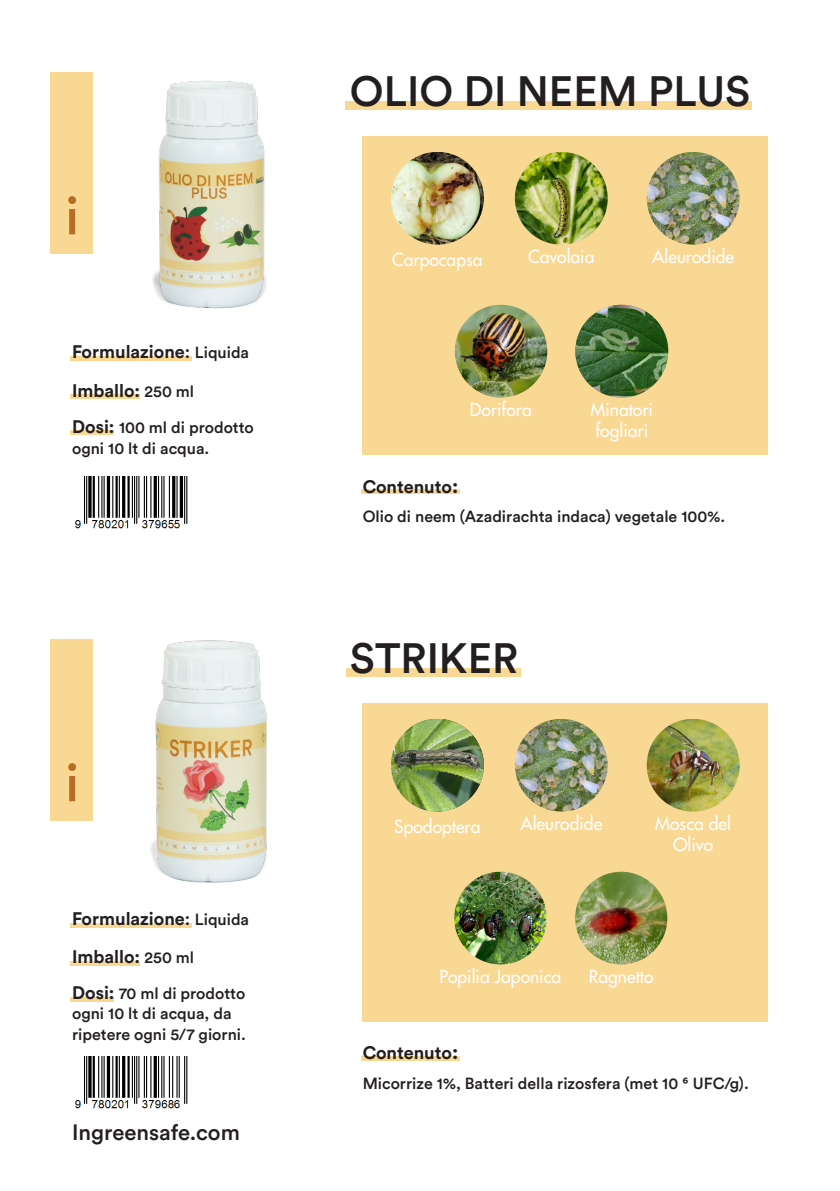
<style>
.page{position:relative;width:840px;height:1191px;background:#fff}
.page>*{position:absolute;margin:0;border:0;box-sizing:border-box;transform-origin:0 0}
.t1{font:500 52px "Circular Std";color:#b66d26}
.t2{font:500 42px "Circular Std";color:#231f20}
.t3{font:500 22px "Circular Std";color:#231f20}
.t4{font:700 18px "Circular Std";color:#231f20}
.t5{font:500 17.6px "Futura Std";color:#fff}
.t6{font:500 16px/21.6px "Circular Std";color:#231f20}
.s1{font-weight:500}
.s2{font-weight:500;font-size:16px}
.s3{font-weight:700;font-size:18px}
.s4{font-size:20px}
</style>
<div class="page">
<div style="left:70px;top:356px;width:121px;height:5px;background:#f9d894"></div>
<div style="left:70px;top:922px;width:121px;height:5px;background:#f9d894"></div>
<div style="left:360px;top:489px;width:99px;height:5px;background:#f9d894"></div>
<div style="left:360px;top:1056px;width:99px;height:5px;background:#f9d894"></div>
<hr style="left:70px;top:394px;width:70px;height:4px;background:#f9d894">
<div style="left:70px;top:960px;width:70px;height:5px;background:#f9d894"></div>
<div style="left:70px;top:430px;width:44px;height:5px;background:#f9d894"></div>
<div style="left:70px;top:996px;width:44px;height:5px;background:#f9d894"></div>
<div style="left:346px;top:101px;width:405px;height:8px;background:#f9d894"></div>
<div style="left:346px;top:667px;width:174px;height:9px;background:#f9d894"></div>
<div style="left:50px;top:72px;width:43px;height:181px;background:#f9d894"></div>
<div style="left:50px;top:639px;width:43px;height:181px;background:#f9d894"></div>
<div style="left:362px;top:136px;width:405px;height:319px;background:#f9d894"></div>
<div style="left:362px;top:703px;width:405px;height:318px;background:#f9d894"></div>
<img style="left:152px;top:80px;width:115px;height:229px">
<img style="left:150px;top:640px;width:117px;height:243px">
<img style="left:391px;top:152px;width:92px;height:93px;border-radius:45px">
<img style="left:514px;top:152px;width:93px;height:93px">
<img style="left:646px;top:152px;width:93px;height:93px;border-radius:45px">
<img style="left:454px;top:305px;width:93px;height:92px;border-radius:46px">
<img style="left:575px;top:305px;width:92px;height:92px;border-radius:46px">
<img style="left:575px;top:871px;width:92px;height:93px;border-radius:46px">
<img style="left:514px;top:719px;width:93px;height:92px;border-radius:45px">
<img style="left:391px;top:719px;width:92px;height:92px;border-radius:45px">
<img style="left:646px;top:719px;width:93px;height:92px;border-radius:45px">
<img style="left:454px;top:872px;width:92px;height:92px;border-radius:45px">
<img style="left:74px;top:476px;width:114px;height:53px">
<img style="left:74px;top:1056px;width:114px;height:53px">
<p class="t1" style="left:65px;top:183px;width:15px">i</p>
<p class="t4" style="left:72px;top:340px;width:178px">Formulazione<span class="s1">:</span> <span class="s2">Liquida</span></p>
<p class="t4" style="left:72px;top:378px;width:123px">Imballo: <span class="s2">250 ml</span></p>
<p class="t6" style="left:72px;top:416px;width:183px"><span class="s3">Dosi:</span> 100 ml di prodotto ogni 10 lt di acqua.</p>
<p class="t1" style="left:65px;top:750px;width:15px">i</p>
<p class="t4" style="left:72px;top:907px;width:178px">Formulazione<span class="s1">:</span> <span class="s2">Liquida</span></p>
<p class="t4" style="left:72px;top:945px;width:123px">Imballo: <span class="s2">250 ml</span></p>
<p class="t6" style="left:72px;top:984px;width:175px;line-height:19.2px"><span class="s3">Dosi:</span> 70 ml di prodotto ogni 10 lt di acqua, da</p>
<p class="t6" style="left:72px;top:1023px;width:175px">ripetere ogni 5/7 giorni.</p>
<h3 class="t3" style="left:72px;top:1118px;width:169px">Ingreensafe.com</h3>
<p class="t2" style="left:350px;top:65px;width:401px">OLIO DI NEEM PLUS</p>
<p class="t5" style="left:392px;top:248px;width:92px">Carpocapsa</p>
<p class="t5" style="left:528px;top:245px;width:68px">Cavolaia</p>
<p class="t5" style="left:652px;top:245px;width:83px">Aleurodide</p>
<p class="t5" style="left:469px;top:398px;width:63px">Dorifora</p>
<p class="t5" style="left:590px;top:398px;width:64px">Minatori</p>
<p class="t5" style="left:595px;top:419px;width:54px">fogliari</p>
<p class="t4" style="left:362px;top:474px;width:97px">Contenuto<span class="s4">:</span></p>
<p class="t6" style="left:362px;top:505px;width:364px">Olio di neem (Azadirachta indaca) vegetale 100%.</p>
<p class="t2" style="left:350px;top:632px;width:170px">STRIKER</p>
<p class="t5" style="left:394px;top:815px;width:88px">Spodoptera</p>
<p class="t5" style="left:520px;top:812px;width:83px">Aleurodide</p>
<p class="t5" style="left:655px;top:812px;width:77px">Mosca del</p>
<p class="t5" style="left:672px;top:833px;width:42px">Olivo</p>
<p class="t5" style="left:439px;top:965px;width:123px">Popilia Japonica</p>
<p class="t5" style="left:588px;top:965px;width:66px">Ragnetto</p>
<p class="t4" style="left:362px;top:1041px;width:97px">Contenuto<span class="s4">:</span></p>
<p class="t6" style="left:362px;top:1072px;width:387px">Micorrize 1%, Batteri della rizosfera (met 10 ⁶ UFC/g).</p>
</div>
